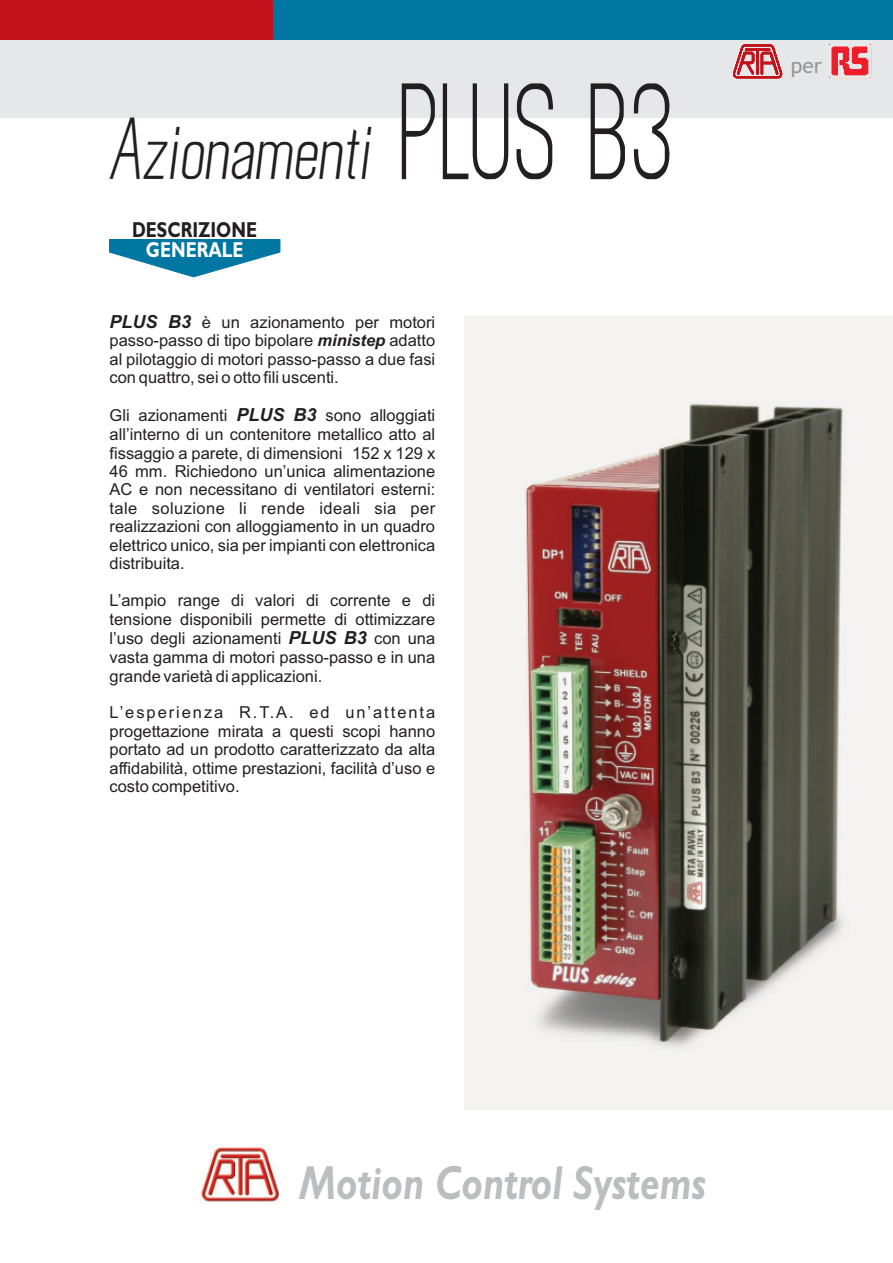
<style>
.page{position:relative;width:893px;height:1263px;background:#fff}
.page>*{position:absolute;margin:0;border:0;box-sizing:border-box;transform-origin:0 0}
.t1{font:78.45px "Myhota Hatched";color:#231f20;scale:.62 1}
.t2{font:italic 700 48px "Gill Sans";color:#bcbdc0;scale:.8 1}
.t3{font:700 21.75px "Gill Sans";color:#231f20;scale:.8 1}
.t4{font:700 21.75px "Gill Sans";color:#fff;scale:.8 1}
.t5{font:21px "Trebuchet MS";color:#939598}
.t6{font:16.5px/18.5px "Arial";color:#231f20;text-align:justify}
.s1{font-family:"Myhota";font-size:120px}
.s2{font-weight:700;font-style:italic;font-size:18px}
.s3{font-weight:700;font-style:italic}
</style>
<div class="page">
<div style="left:0;top:25px;width:893px;height:92px;background:#e6e7e9"></div>
<svg style="left:109px;top:239px;width:171px;height:38px"></svg>
<div style="left:0;top:1px;width:893px;height:39px;background:#0076a3"></div>
<div style="left:0;top:0;width:272px;height:40px;background:#c4121a"></div>
<hr style="left:271px;top:0;width:2px;height:40px;background:#c4121a">
<img style="left:200px;top:1144px;width:79px;height:58px">
<img style="left:464px;top:315px;width:429px;height:794px">
<img style="left:831px;top:44px;width:40px;height:34px">
<svg style="left:733px;top:44px;width:49px;height:34px"></svg>
<h1 class="t1" style="left:109px;top:101px;width:912px">Azionamenti <span class="s1">P LU S B 3</span></h1>
<h3 class="t3" style="left:132px;top:222px;width:158px">DESCRIZIONE</h3>
<h3 class="t4" style="left:146px;top:242px;width:124px">GENERALE</h3>
<p class="t6" style="left:110px;top:314px;width:327px"><span class="s2">PLUS B3</span> è un azionamento per motori passo-passo di tipo bipolare <span class="s3">ministep</span> adatto al pilotaggio di motori passo-passo a due fasi con quattro, sei o otto fili uscenti.</p>
<p class="t6" style="left:110px;top:408px;width:327px">Gli azionamenti <span class="s2">PLUS B3</span> sono alloggiati all’interno di un contenitore metallico atto al fissaggio a parete, di dimensioni 152 x 129 x 46 mm. Richiedono un’unica alimentazione AC e non necessitano di ventilatori esterni: tale soluzione li rende ideali sia per realizzazioni con alloggiamento in un quadro elettrico unico, sia per impianti con elettronica distribuita.</p>
<p class="t6" style="left:110px;top:592px;width:327px;line-height:18.9px">L’ampio range di valori di corrente e di tensione disponibili permette di ottimizzare l’uso degli azionamenti <span class="s2">PLUS B3</span> con una vasta gamma di motori passo-passo e in una grande varietà di applicazioni.</p>
<p class="t6" style="left:109px;top:705px;width:327px">L’esperienza R.T.A. ed un’attenta progettazione mirata a questi scopi hanno portato ad un prodotto caratterizzato da alta affidabilità, ottime prestazioni, facilità d’uso e costo competitivo.</p>
<p class="t5" style="left:791px;top:57px;width:33px">per</p>
<h2 class="t2" style="left:300px;top:1166px;width:509px">Motion Control Systems</h2>
</div>
